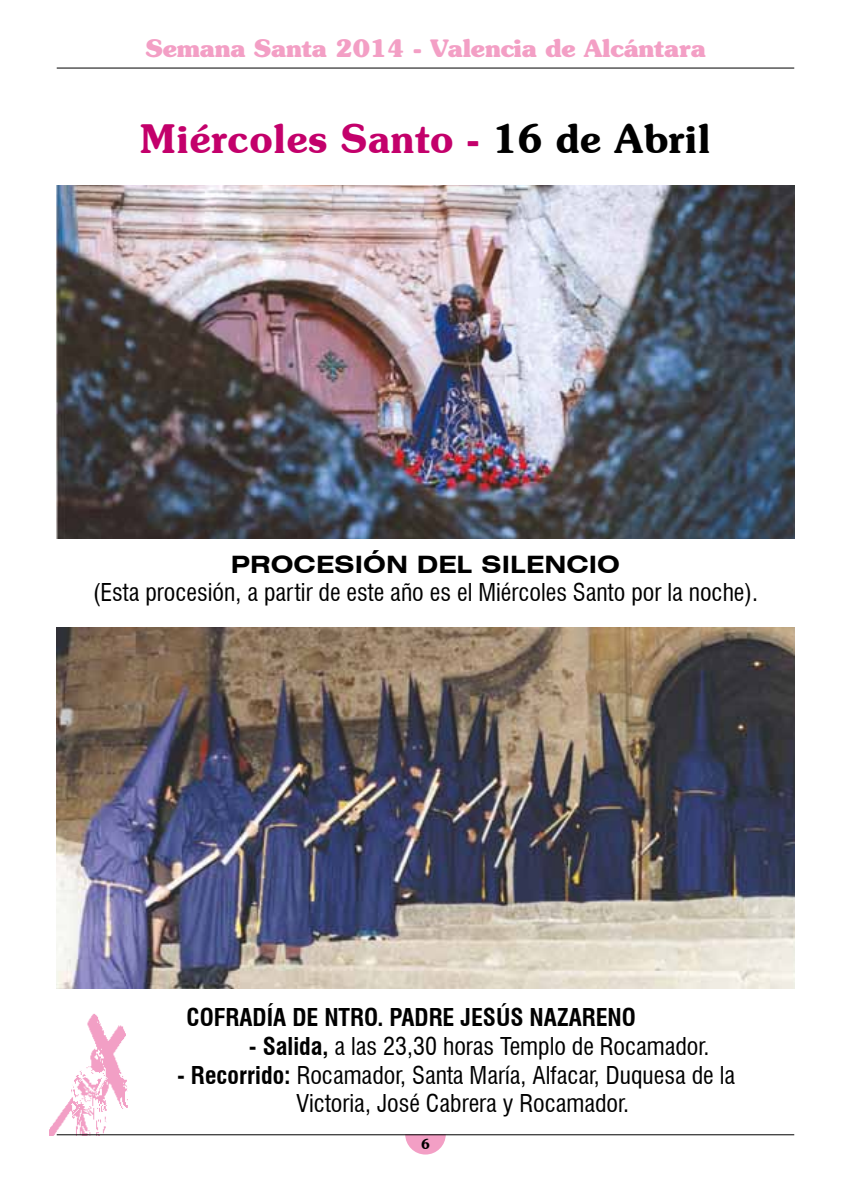
<style>
.page{position:relative;width:851px;height:1191px;background:#fff}
.page>*{position:absolute;margin:0;border:0;box-sizing:border-box;transform-origin:0 0}
.t1{font:600 40px "Souvenir IT Cby BT";color:#c3006b}
.t2{font:condensed 24px/28.8px "Swiss 721 BT";color:#000;text-align:center}
.t3{font:700 24px "Souvenir";color:#f39fc5}
.t4{font:700 condensed 24px "Swiss 721 BT";color:#000}
.t5{font:700 expanded 24px "Swiss 721 BT";color:#000}
.t6{font:600 14px "Souvenir IT Cby BT";color:#000}
.s1{color:#000}
.s2{font-weight:700}
</style>
<div class="page">
<img style="left:50px;top:1013px;width:78px;height:122px">
<hr style="left:57px;top:68px;width:737px;height:1px;background:#000">
<svg style="left:405px;top:1135px;width:40px;height:19px"></svg>
<hr style="left:57px;top:1134px;width:737px;height:1px;background:#000">
<img style="left:57px;top:186px;width:737px;height:353px">
<img style="left:57px;top:627px;width:737px;height:361px">
<p class="t3" style="left:145px;top:33px;width:561px">Semana Santa 2014 - Valencia de Alcántara</p>
<h1 class="t1" style="left:140px;top:114px;width:572px">Miércoles Santo - <span class="s1">16 de Abril</span></h1>
<p class="t5" style="left:231px;top:549px;width:390px">PROCESIÓN DEL SILENCIO</p>
<p class="t2" style="left:93px;top:578px;width:666px">(Esta procesión, a partir de este año es el Miércoles Santo por la noche).</p>
<p class="t4" style="left:187px;top:1003px;width:451px">COFRADÍA DE NTRO. PADRE JESÚS NAZARENO</p>
<p class="t2" style="left:249px;top:1031px;width:462px"><span class="s2">- Salida,</span> a las 23,30 horas Templo de Rocamador.</p>
<p class="t2" style="left:177px;top:1060px;width:559px"><span class="s2">- Recorrido:</span> Rocamador, Santa María, Alfacar, Duquesa de la<br>Victoria, José Cabrera y Rocamador.</p>
<p class="t6" style="left:421px;top:1135px;width:10px">6</p>
</div>
